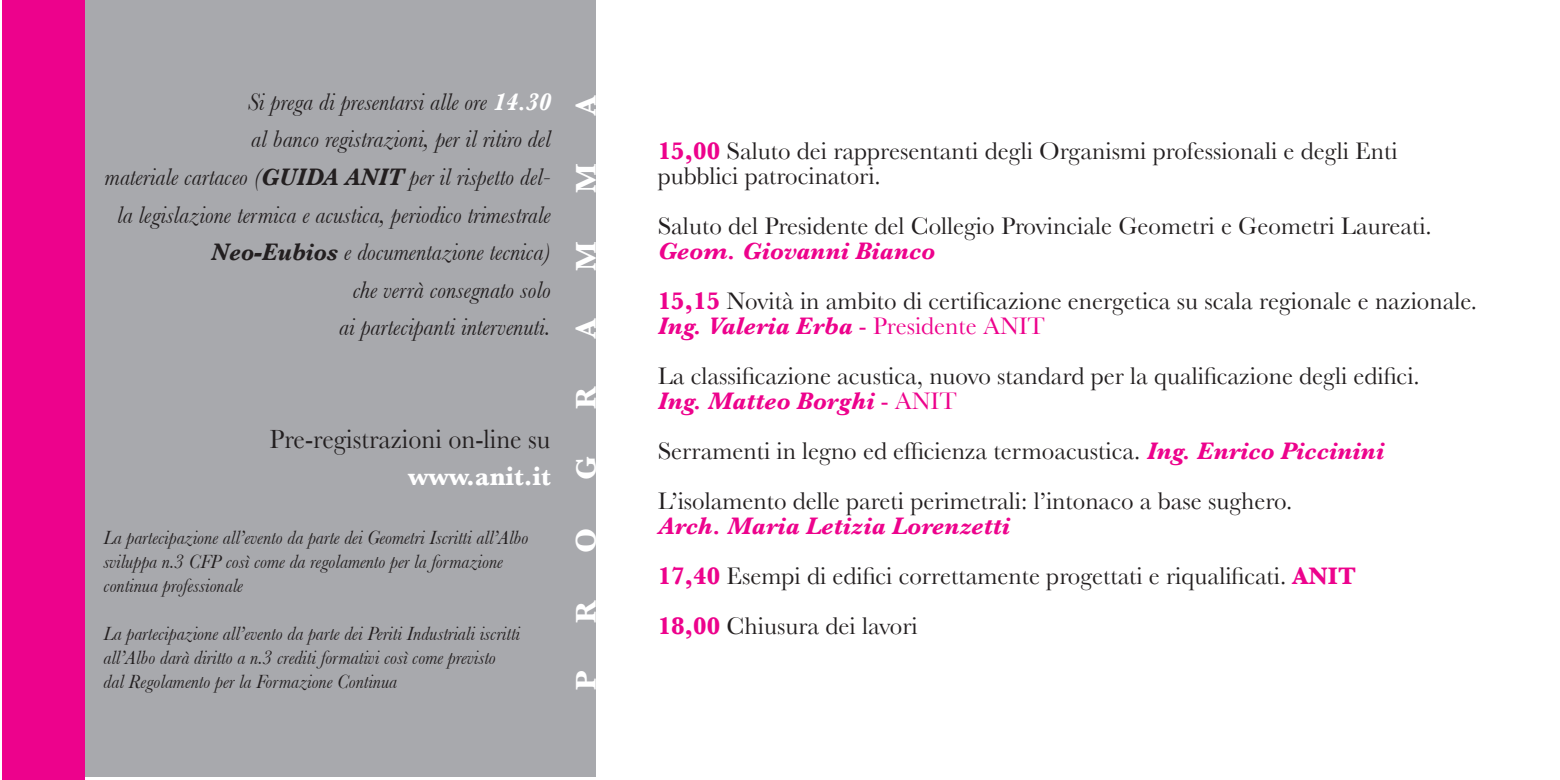
<style>
.page{position:relative;width:1560px;height:780px;background:#fff}
.page>*{position:absolute;margin:0;border:0;box-sizing:border-box;transform-origin:0 0}
.t1{font:700 30px "Baskerville";color:#fff}
.t2{font:27.5px "Baskerville";color:#231f20;scale:.95 1}
.t3{font:700 27.5px "Baskerville";color:#fff;scale:.95 1}
.t4{font:25px/50px "Baskerville";color:#231f20}
.t5{font:italic 25px/37.5px "Baskerville";color:#231f20;text-align:right;scale:.95 1}
.t6{font:italic 20px/24px "Baskerville";color:#231f20;scale:.95 1}
.s1{font-weight:700;color:#fff}
.s2{font-weight:700}
.s3{font-weight:700;color:#ed028c}
.s4{font-weight:700;font-style:italic;color:#ed028c}
.s5{color:#ed028c}
</style>
<div class="page">
<div style="left:85px;top:0;width:510px;height:776px;background:#a8a9ad"></div>
<div style="left:2px;top:0;width:83px;height:780px;background:#ed028c"></div>
<p class="t5" style="left:105px;top:83px;width:470px">Si prega di presentarsi alle ore <span class="s1">14.30<br></span>al banco registrazioni, per il ritiro del<br>materiale cartaceo (<span class="s2">GUIDA ANIT</span> per il rispetto del&shy;la legislazione termica e acustica, periodico trimestrale <span class="s2">Neo-Eubios</span> e documentazione tecnica)<br>che verrà consegnato solo<br>ai partecipanti intervenuti.</p>
<p class="t2" style="left:269px;top:422px;width:297px">Pre-registrazioni on-line su</p>
<p class="t3" style="left:408px;top:460px;width:151px">www.anit.it</p>
<p class="t6" style="left:103px;top:525px;width:448px">La partecipazione all’evento da parte dei Geometri Iscritti all’Albo sviluppa n.3 CFP così come da regolamento per la formazione continua professionale</p>
<p class="t6" style="left:103px;top:621px;width:440px">La partecipazione all’evento da parte dei Periti Industriali iscritti all’Albo darà diritto a n.3 crediti formativi così come previsto dal Regolamento per la Formazione Continua</p>
<p class="t1" style="left:568px;top:115px;width:22px;rotate:-90deg">A</p>
<p class="t1" style="left:568px;top:193px;width:31px;rotate:-90deg">M</p>
<p class="t1" style="left:568px;top:271px;width:31px;rotate:-90deg">M</p>
<p class="t1" style="left:568px;top:338px;width:22px;rotate:-90deg">A</p>
<p class="t1" style="left:568px;top:408px;width:24px;rotate:-90deg">R</p>
<p class="t1" style="left:568px;top:480px;width:25px;rotate:-90deg">G</p>
<p class="t1" style="left:568px;top:553px;width:26px;rotate:-90deg">O</p>
<p class="t1" style="left:568px;top:623px;width:24px;rotate:-90deg">R</p>
<p class="t1" style="left:568px;top:690px;width:21px;rotate:-90deg">P</p>
<p class="t4" style="left:657px;top:138px;width:741px;line-height:25px"><span class="s3">15,00</span> Saluto dei rappresentanti degli Organismi professionali e degli Enti pubblici patrocinatori.</p>
<p class="t4" style="left:657px;top:200px;width:775px">Saluto del Presidente del Collegio Provinciale Geometri e Geometri Laureati.</p>
<p class="t4" style="left:657px;top:225px;width:820px"><span class="s4">Geom. Giovanni Bianco<br></span><span class="s3">15,15</span> Novità in ambito di certificazione energetica su scala regionale e nazionale.</p>
<p class="t4" style="left:657px;top:300px;width:763px"><span class="s4">Ing. Valeria Erba</span> <span class="s5">- Presidente ANIT<br></span>La classificazione acustica, nuovo standard per la qualificazione degli edifici.</p>
<p class="t4" style="left:657px;top:375px;width:727px"><span class="s4">Ing. Matteo Borghi</span> <span class="s5">- ANIT<br></span>Serramenti in legno ed efficienza termoacustica. <span class="s4">Ing. Enrico Piccinini<br></span>L’isolamento delle pareti perimetrali: l’intonaco a base sughero.</p>
<p class="t4" style="left:657px;top:500px;width:699px"><span class="s4">Arch. Maria Letizia Lorenzetti<br></span><span class="s3">17,40</span> Esempi di edifici correttamente progettati e riqualificati. <span class="s3">ANIT<br>18,00</span> Chiusura dei lavori</p>
</div>
